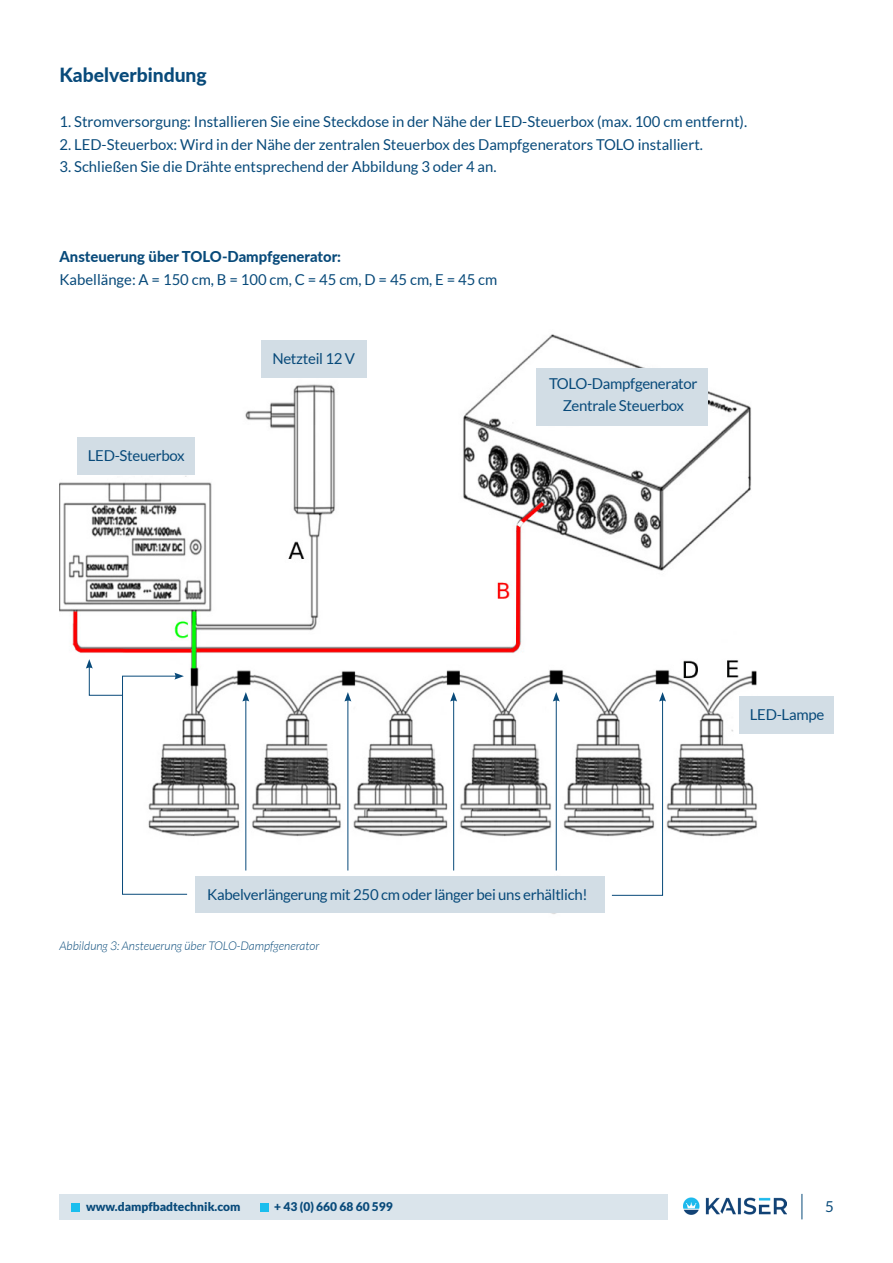
<style>
.page{position:relative;width:893px;height:1263px;background:#fff}
.page>*{position:absolute;margin:0;border:0;box-sizing:border-box;transform-origin:0 0}
.Fließtext{font:800 19.5px "Lato";color:#084a7a}
.Fließtext-2{font:15px "Lato";color:#084a7a}
.Fließtext-3{font:15px "Lato";letter-spacing:-.02em;color:#084a7a}
.Fließtext-4{font:800 15px "Lato";color:#084a7a}
.t1{font:italic 300 12px "Lato";color:#084a7a}
.t2{font:900 12px "Lato";color:#084a7a}
</style>
<div class="page">
<div style="left:60px;top:1194px;width:654px;height:25px;background:#dae4eb"></div>
<div style="left:668px;top:1183px;width:132px;height:45px;background:#fff"></div>
<img style="left:684px;top:1197px;width:103px;height:17px">
<div style="left:71px;top:1204px;width:8px;height:8px;background:#1abeee"></div>
<div style="left:260px;top:1204px;width:9px;height:8px;background:#1abeee"></div>
<svg style="left:801px;top:1194px;width:1px;height:25px"></svg>
<img style="left:60px;top:334px;width:697px;height:580px">
<div style="left:261px;top:340px;width:106px;height:38px;background:#d2dde5"></div>
<div style="left:739px;top:696px;width:94px;height:38px;background:#d2dde5"></div>
<div style="left:195px;top:877px;width:409px;height:36px;background:#d2dde5"></div>
<div style="left:77px;top:437px;width:118px;height:38px;background:#d2dde5"></div>
<div style="left:537px;top:368px;width:171px;height:58px;background:#d2dde5"></div>
<hr style="left:245px;top:699px;width:1px;height:171px;background:#084a7a">
<svg style="left:242px;top:692px;width:7px;height:9px"></svg>
<hr style="left:347px;top:699px;width:1px;height:171px;background:#084a7a">
<svg style="left:344px;top:692px;width:7px;height:9px"></svg>
<hr style="left:453px;top:699px;width:1px;height:171px;background:#084a7a">
<svg style="left:450px;top:692px;width:7px;height:9px"></svg>
<hr style="left:556px;top:699px;width:1px;height:171px;background:#084a7a">
<svg style="left:553px;top:692px;width:7px;height:9px"></svg>
<svg style="left:611px;top:692px;width:55px;height:204px"></svg>
<svg style="left:86px;top:659px;width:102px;height:236px"></svg>
<p class="Fließtext" style="left:60px;top:60px;width:149px">Kabelverbindung</p>
<p class="Fließtext-2" style="left:60px;top:113px;width:689px">1. Stromversorgung: Installieren Sie eine Steckdose in der Nähe der LED-Steuerbox (max. 100 cm entfernt).</p>
<p class="Fließtext-2" style="left:60px;top:136px;width:645px">2. LED-Steuerbox: Wird in der Nähe der zentralen Steuerbox des Dampfgenerators TOLO installiert.</p>
<p class="Fließtext-2" style="left:60px;top:158px;width:438px">3. Schließen Sie die Drähte entsprechend der Abbildung 3 oder 4 an.</p>
<p class="Fließtext-4" style="left:60px;top:245px;width:283px">Ansteuerung über TOLO-Dampfgenerator:</p>
<p class="Fließtext-2" style="left:60px;top:271px;width:439px">Kabellänge: A = 150 cm, B = 100 cm, C = 45 cm, D = 45 cm, E = 45 cm</p>
<p class="Fließtext-3" style="left:88px;top:447px;width:98px">LED-Steuerbox</p>
<p class="Fließtext-3" style="left:272px;top:350px;width:84px">Netzteil 12 V</p>
<p class="Fließtext-3" style="left:549px;top:375px;width:150px">TOLO-Dampfgenerator</p>
<p class="Fließtext-3" style="left:563px;top:398px;width:123px">Zentrale Steuerbox</p>
<p class="Fließtext-3" style="left:207px;top:887px;width:382px">Kabelverlängerung mit 250 cm oder länger bei uns erhältlich!</p>
<p class="t1" style="left:60px;top:939px;width:261px">Abbildung 3: Ansteuerung über TOLO-Dampfgenerator</p>
<p class="Fließtext-3" style="left:750px;top:706px;width:76px">LED-Lampe</p>
<p class="t2" style="left:86px;top:1200px;width:156px">www.dampfbadtechnik.com</p>
<p class="t2" style="left:274px;top:1200px;width:120px">+ 43 (0) 660 68 60 599</p>
<p class="Fließtext-2" style="left:825px;top:1198px;width:10px">5</p>
</div>
